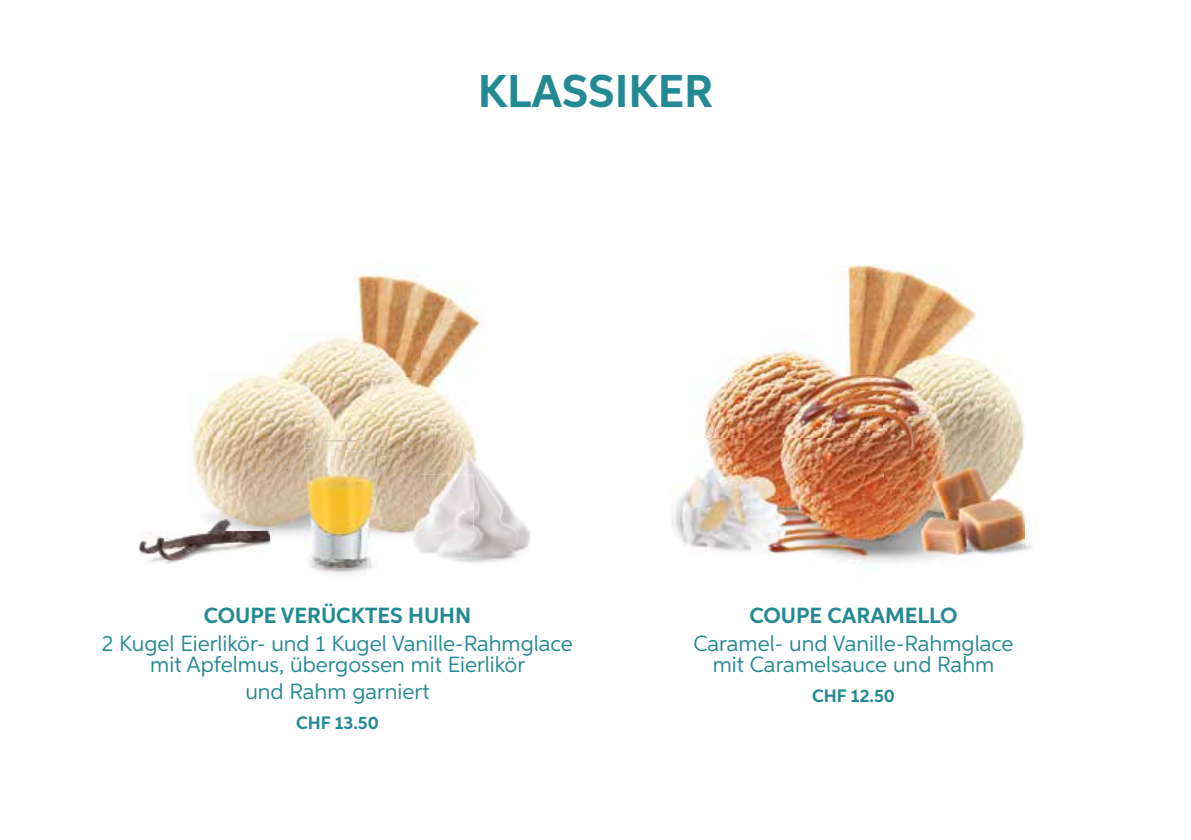
<style>
.page{position:relative;width:1191px;height:840px;background:#fff}
.page>*{position:absolute;margin:0;border:0;box-sizing:border-box;transform-origin:0 0}
.t1{font:700 46px "Aspira";color:#238992}
.t2{font:22px/21.6px "Aspira";color:#238992;text-align:center}
.t3{font:700 22px "Aspira";color:#238992}
.t4{font:700 18px "Aspira";color:#238992}
</style>
<div class="page">
<img style="left:354px;top:263px;width:126px;height:114px">
<img style="left:280px;top:333px;width:140px;height:44px">
<img style="left:192px;top:372px;width:153px;height:102px">
<img style="left:190px;top:474px;width:85px;height:53px">
<img style="left:265px;top:474px;width:10px;height:14px">
<img style="left:420px;top:377px;width:57px;height:72px">
<img style="left:386px;top:474px;width:34px;height:59px">
<img style="left:345px;top:377px;width:75px;height:97px">
<img style="left:354px;top:377px;width:66px;height:47px">
<img style="left:323px;top:377px;width:22px;height:63px">
<img style="left:147px;top:560px;width:36px;height:4px">
<svg style="left:269px;top:531px;width:2px;height:18px"></svg>
<img style="left:210px;top:527px;width:59px;height:4px">
<img style="left:190px;top:519px;width:79px;height:8px">
<img style="left:139px;top:531px;width:130px;height:29px">
<img style="left:275px;top:527px;width:111px;height:47px">
<img style="left:275px;top:488px;width:48px;height:39px">
<img style="left:275px;top:456px;width:29px;height:32px">
<img style="left:323px;top:456px;width:63px;height:77px">
<img style="left:304px;top:440px;width:19px;height:48px">
<img style="left:323px;top:440px;width:53px;height:16px">
<img style="left:304px;top:527px;width:72px;height:40px">
<img style="left:420px;top:449px;width:110px;height:83px">
<img style="left:413px;top:449px;width:7px;height:39px">
<img style="left:413px;top:532px;width:117px;height:26px">
<img style="left:413px;top:532px;width:60px;height:1px">
<img style="left:820px;top:554px;width:164px;height:11px">
<img style="left:671px;top:266px;width:354px;height:288px">
<h1 class="t1" style="left:478px;top:63px;width:237px">KLASSIKER</h1>
<p class="t3" style="left:204px;top:601px;width:269px">COUPE VERÜCKTES HUHN</p>
<p class="t2" style="left:102px;top:631px;width:472px">2 Kugel Eierlikör- und 1 Kugel Vanille-Rahmglace mit Apfelmus, übergossen mit Eierlikör</p>
<p class="t2" style="left:245px;top:679px;width:186px">und Rahm garniert</p>
<p class="t4" style="left:296px;top:711px;width:84px">CHF 13.50</p>
<p class="t3" style="left:749px;top:601px;width:210px">COUPE CARAMELLO</p>
<p class="t2" style="left:693px;top:631px;width:322px">Caramel- und Vanille-Rahmglace mit Caramelsauce und Rahm</p>
<p class="t4" style="left:812px;top:684px;width:84px">CHF 12.50</p>
</div>
